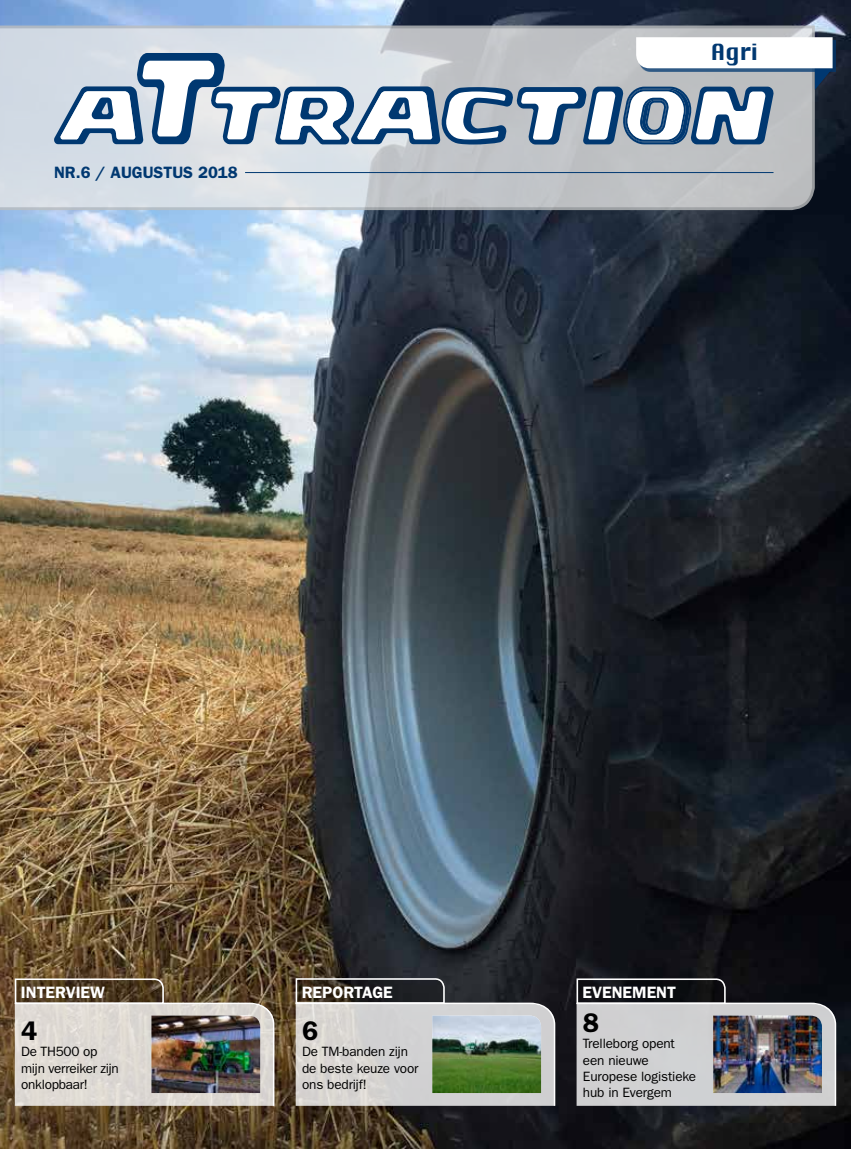
<style>
.page{position:relative;width:851px;height:1149px;background:#fff}
.page>*{position:absolute;margin:0;border:0;box-sizing:border-box;transform-origin:0 0}
.t1{font:600 27px "ITC Franklin Gothic Std";color:#000}
.t2{font:21.75px "Silom";color:#003871}
.t3{font:600 16.5px "ITC Franklin Gothic Std";color:#fff}
.t4{font:600 16.5px "ITC Franklin Gothic Std";color:#003871}
.t5{font:13.5px/16.2px "ITC Franklin Gothic Std";letter-spacing:-.01em;color:#000}
</style>
<div class="page">
<img style="left:0;top:0;width:850px;height:1148px">
<svg style="left:0;top:24px;width:816px;height:187px;background:#c5cbd1"></svg>
<hr style="left:245px;top:172px;width:528px;height:1px;background:#003871">
<svg style="left:53px;top:37px;width:779px;height:107px"></svg>
<svg style="left:294px;top:976px;width:262px;height:130px;background:#a6a4a3"></svg>
<img style="left:432px;top:1015px;width:110px;height:77px">
<img style="left:575px;top:976px;width:261px;height:130px">
<img style="left:13px;top:976px;width:262px;height:130px">
<p class="t4" style="left:54px;top:162px;width:185px">NR.6 / AUGUSTUS 2018</p>
<h2 class="t2" style="left:710px;top:39px;width:49px">Agri</h2>
<p class="t3" style="left:21px;top:982px;width:86px">INTERVIEW</p>
<h1 class="t1" style="left:21px;top:1014px;width:18px">4</h1>
<p class="t5" style="left:21px;top:1043px;width:99px">De TH500 op mijn verreiker zijn onklopbaar!</p>
<p class="t3" style="left:302px;top:981px;width:93px">REPORTAGE</p>
<h1 class="t1" style="left:302px;top:1014px;width:18px">6</h1>
<p class="t5" style="left:302px;top:1043px;width:118px">De TM-banden zijn de beste keuze voor ons bedrijf!</p>
<p class="t3" style="left:582px;top:982px;width:95px">EVENEMENT</p>
<h1 class="t1" style="left:583px;top:1006px;width:18px">8</h1>
<p class="t5" style="left:583px;top:1035px;width:115px">Trelleborg opent een nieuwe<br>Europese logistieke hub in Evergem</p>
</div>
